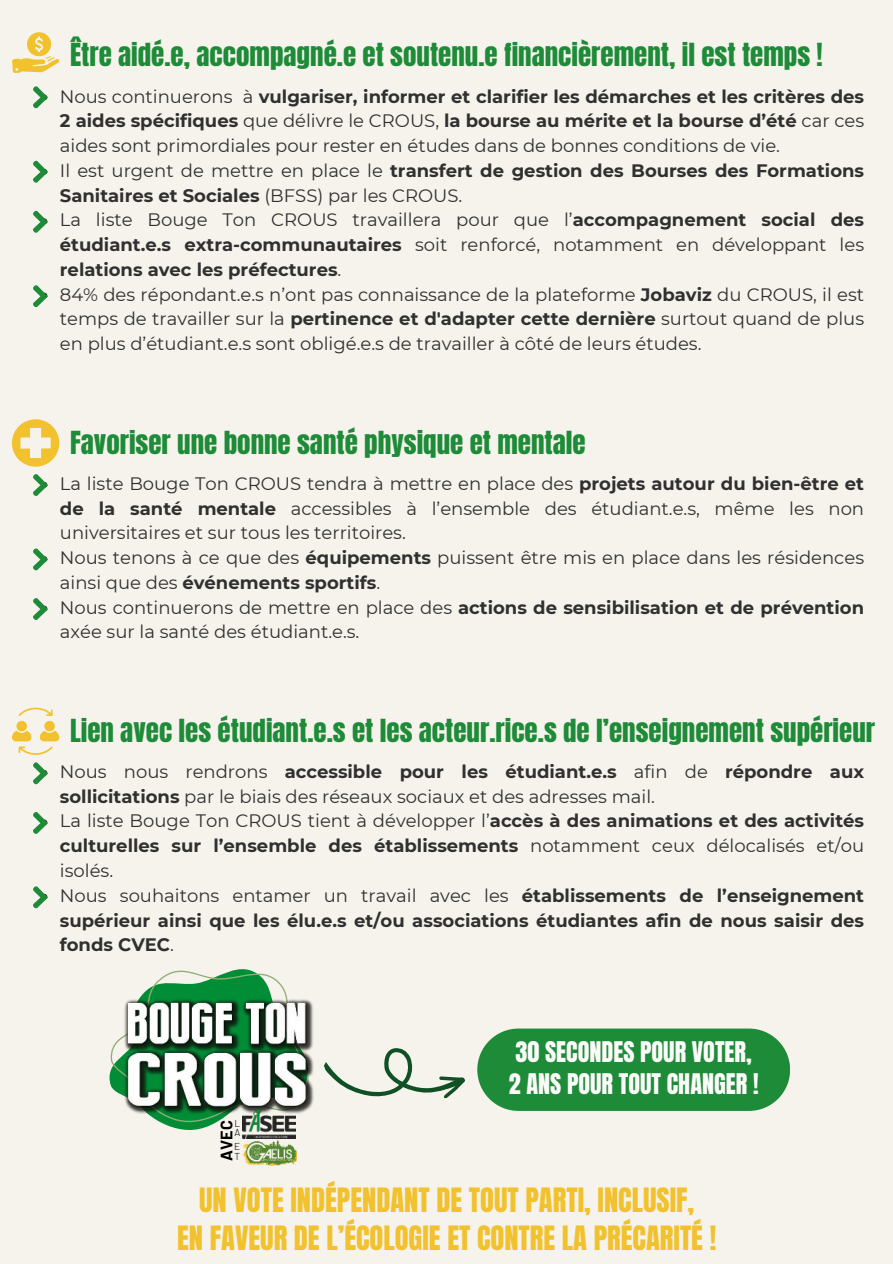
<style>
.page{position:relative;width:893px;height:1264px;background:#fff}
.page>*{position:absolute;margin:0;border:0;box-sizing:border-box;transform-origin:0 0}
.t1{font:28.5px/38.2px "Anton";color:#f2c12e;text-align:center}
.t2{font:27px "Anton";color:#1e8b38}
.t3{font:24.15px/32px "Anton";color:#fbfcfa}
.t4{font:18px/24.8px "Montserrat";color:#303030}
.t5{font:700 18px/24.8px "Montserrat";color:#303030}
.t6{font:700 16.2px "Barlow";color:#000}
.t7{font:300 10.05px/9.3px "Barlow";color:#000}
.s1{font-weight:700}
.s2{font-weight:400}
</style>
<div class="page">
<div style="left:0;top:0;width:892px;height:1263px;background:#f6f3ec"></div>
<div style="left:477px;top:1028px;width:313px;height:82px;background:#1e8b38;border-radius:41px"></div>
<svg style="left:324px;top:1048px;width:141px;height:50px"></svg>
<svg style="left:12px;top:32px;width:47px;height:41px"></svg>
<svg style="left:12px;top:419px;width:47px;height:47px"></svg>
<svg style="left:33px;top:86px;width:15px;height:23px"></svg>
<svg style="left:33px;top:160px;width:15px;height:23px"></svg>
<svg style="left:33px;top:210px;width:15px;height:23px"></svg>
<svg style="left:33px;top:285px;width:15px;height:23px"></svg>
<svg style="left:33px;top:474px;width:15px;height:22px"></svg>
<svg style="left:33px;top:548px;width:15px;height:23px"></svg>
<svg style="left:33px;top:598px;width:15px;height:22px"></svg>
<svg style="left:12px;top:707px;width:47px;height:78px"></svg>
<svg style="left:33px;top:812px;width:15px;height:22px"></svg>
<svg style="left:33px;top:886px;width:15px;height:23px"></svg>
<svg style="left:109px;top:969px;width:178px;height:161px"></svg>
<img style="left:123px;top:997px;width:191px;height:118px">
<img style="left:242px;top:1110px;width:54px;height:55px">
<h2 class="t2" style="left:70px;top:41px;width:754px">Être aidé.e, accompagné.e et soutenu.e financièrement, il est temps !</h2>
<p class="t4" style="left:60px;top:83px;width:805px">Nous continuerons à <span class="s1">vulgariser, informer et clarifier les démarches et les critères des 2 aides spécifiques</span> que délivre le CROUS, <span class="s1">la bourse au mérite et la bourse d’été</span> car ces aides sont primordiales pour rester en études dans de bonnes conditions de vie.<br>Il est urgent de mettre en place le <span class="s1">transfert de gestion des Bourses des Formations Sanitaires et Sociales</span> (BFSS) par les CROUS.<br>La liste Bouge Ton CROUS travaillera pour que l’<span class="s1">accompagnement social des étudiant.e.s extra-communautaires</span> soit renforcé, notamment en développant les <span class="s1">relations avec les préfectures</span>.<br>84% des répondant.e.s n’ont pas connaissance de la plateforme <span class="s1">Jobaviz</span> du CROUS, il est temps de travailler sur la <span class="s1">pertinence et d'adapter cette dernière</span> surtout quand de plus en plus d’étudiant.e.s sont obligé.e.s de travailler à côté de leurs études.</p>
<h2 class="t2" style="left:70px;top:428px;width:517px">Favoriser une bonne santé physique et mentale</h2>
<p class="t4" style="left:60px;top:470px;width:805px">La liste Bouge Ton CROUS tendra à mettre en place des <span class="s1">projets autour du bien-être et de la santé mentale</span> accessibles à l’ensemble des étudiant.e.s, même les non universitaires et sur tous les territoires.<br>Nous tenons à ce que des <span class="s1">équipements</span> puissent être mis en place dans les résidences ainsi que des <span class="s1">événements sportifs</span>.<br>Nous continuerons de mettre en place des <span class="s1">actions de sensibilisation et de prévention </span>axée sur la santé des étudiant.e.s.</p>
<h2 class="t2" style="left:70px;top:717px;width:806px">Lien avec les étudiant.e.s et les acteur.rice.s de l’enseignement supérieur</h2>
<p class="t5" style="left:60px;top:758px;width:805px"><span class="s2">Nous nous rendrons</span> accessible pour les étudiant.e.s <span class="s2">afin de</span> répondre aux sollicitations <span class="s2">par le biais des réseaux sociaux et des adresses mail.<br>La liste Bouge Ton CROUS tient à développer l’</span>accès à des animations et des activités culturelles sur l’ensemble des établissements <span class="s2">notamment ceux délocalisés et/ou isolés.<br>Nous souhaitons entamer un travail avec les</span> établissements de l’enseignement supérieur ainsi que les élu.e.s et/ou associations étudiantes afin de nous saisir des fonds CVEC<span class="s2">.</span></p>
<p class="t7" style="left:234px;top:1117px;width:7px">L<br>A</p>
<p class="t6" style="left:215px;top:1160px;width:42px;rotate:-90deg">AVEC</p>
<p class="t7" style="left:234px;top:1141px;width:8px">E<br>T</p>
<h3 class="t3" style="left:509px;top:1037px;width:251px">30 SECONDES POUR VOTER,<br>2 ANS POUR TOUT CHANGER !</h3>
<h1 class="t1" style="left:177px;top:1183px;width:540px">UN VOTE INDÉPENDANT DE TOUT PARTI, INCLUSIF,<br>EN FAVEUR DE L’ÉCOLOGIE ET CONTRE LA PRÉCARITÉ !</h1>
</div>
